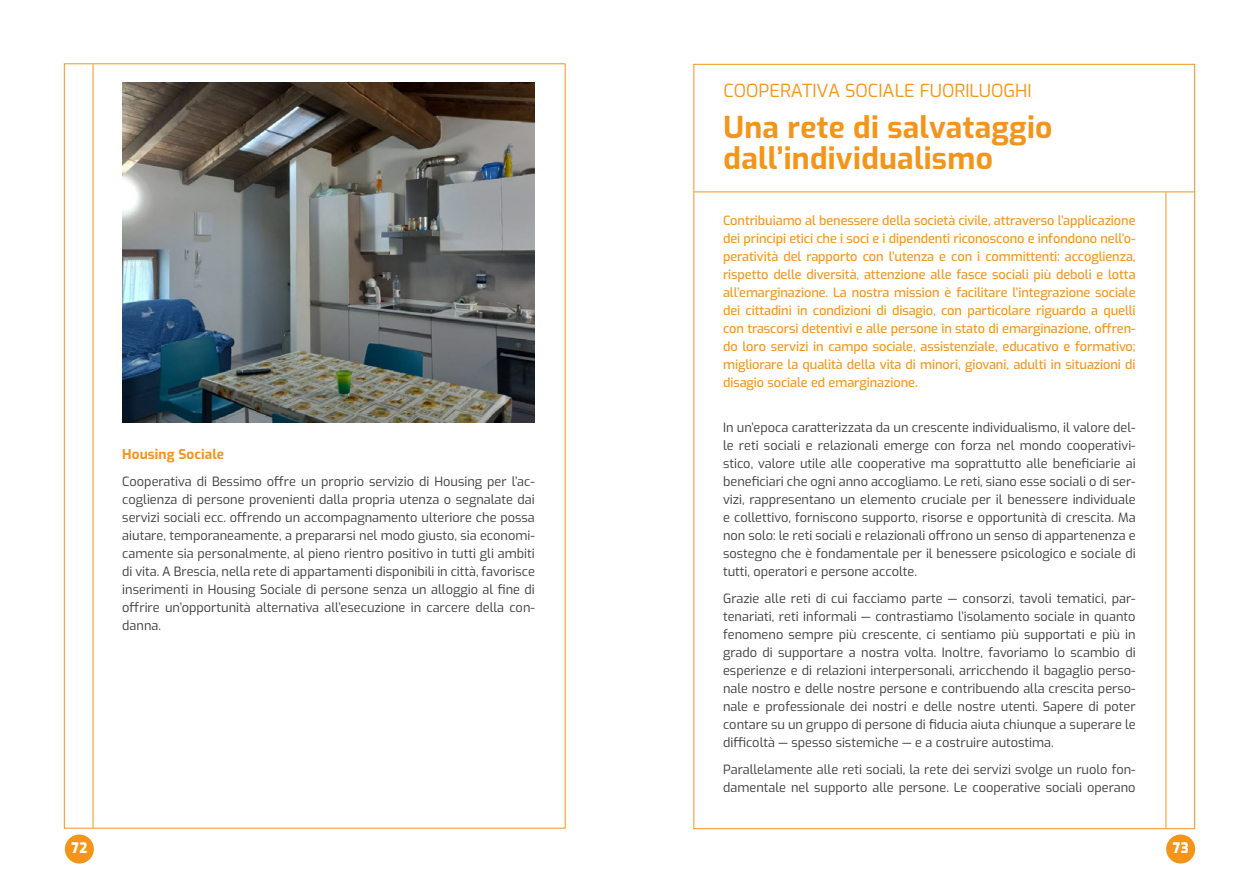
<style>
.page{position:relative;width:1259px;height:893px;background:#fff}
.page>*{position:absolute;margin:0;border:0;box-sizing:border-box;transform-origin:0 0}
.t1{font:700 30px/31.5px "Exo";letter-spacing:.01em;color:#f4951b}
.t2{font:18px "Exo";color:#f4951b}
.t3{font:800 14.4px "Exo";color:#fff;scale:.93 1}
.t4{font:700 13.5px "Exo";letter-spacing:.01em;color:#f4951b}
.t5{font:12.75px/18px "Exo";color:#3c3c3b;text-align:justify}
.t6{font:500 12.75px/18px "Exo";letter-spacing:-.005em;color:#f4951b;text-align:justify}
</style>
<div class="page">
<hr style="left:93px;top:64px;width:1px;height:764px;background:#f4951b">
<div style="left:65px;top:834px;width:29px;height:29px;background:#f4951b;border-radius:50%"></div>
<div style="left:693px;top:64px;width:502px;height:765px;background:#fff;border:1px solid #f4951b"></div>
<hr style="left:694px;top:192px;width:500px;height:1px;background:#f4951b">
<hr style="left:1165px;top:192px;width:1px;height:637px;background:#f4951b">
<div style="left:1166px;top:834px;width:29px;height:29px;background:#f4951b;border-radius:50%"></div>
<img style="left:122px;top:82px;width:413px;height:341px">
<h2 class="t2" style="left:723px;top:77px;width:309px">COOPERATIVA SOCIALE FUORILUOGHI</h2>
<p class="t4" style="left:122px;top:444px;width:103px">Housing Sociale</p>
<p class="t5" style="left:122px;top:472px;width:414px">Cooperativa di Bessimo offre un proprio servizio di Housing per l’ac&shy;coglienza di persone provenienti dalla propria utenza o segnalate dai servizi sociali ecc. offrendo un accompagnamento ulteriore che possa aiutare, temporaneamente, a prepararsi nel modo giusto, sia economi&shy;camente sia personalmente, al pieno rientro positivo in tutti gli ambiti di vita. A Brescia, nella rete di appartamenti disponibili in città, favorisce inserimenti in Housing Sociale di persone senza un alloggio al fine di offrire un’opportunità alternativa all’esecuzione in carcere della con&shy;danna.</p>
<h1 class="t1" style="left:723px;top:109px;width:330px">Una rete di salvataggio dall’individualismo</h1>
<p class="t6" style="left:723px;top:211px;width:414px">Contribuiamo al benessere della società civile, attraverso l’applicazione dei principi etici che i soci e i dipendenti riconoscono e infondono nell’o&shy;peratività del rapporto con l’utenza e con i committenti: accoglienza, rispetto delle diversità, attenzione alle fasce sociali più deboli e lotta all’emarginazione. La nostra mission è facilitare l’integrazione sociale dei cittadini in condizioni di disagio, con particolare riguardo a quelli con trascorsi detentivi e alle persone in stato di emarginazione, offren&shy;do loro servizi in campo sociale, assistenziale, educativo e formativo; migliorare la qualità della vita di minori, giovani, adulti in situazioni di disagio sociale ed emarginazione.</p>
<p class="t5" style="left:723px;top:418px;width:414px">In un’epoca caratterizzata da un crescente individualismo, il valore del&shy;le reti sociali e relazionali emerge con forza nel mondo cooperativi&shy;stico, valore utile alle cooperative ma soprattutto alle beneficiarie ai beneficiari che ogni anno accogliamo. Le reti, siano esse sociali o di ser&shy;vizi, rappresentano un elemento cruciale per il benessere individuale e collettivo, forniscono supporto, risorse e opportunità di crescita. Ma non solo: le reti sociali e relazionali offrono un senso di appartenenza e sostegno che è fondamentale per il benessere psicologico e sociale di tutti, operatori e persone accolte.</p>
<p class="t5" style="left:723px;top:589px;width:414px">Grazie alle reti di cui facciamo parte — consorzi, tavoli tematici, par&shy;tenariati, reti informali — contrastiamo l’isolamento sociale in quanto fenomeno sempre più crescente, ci sentiamo più supportati e più in grado di supportare a nostra volta. Inoltre, favoriamo lo scambio di esperienze e di relazioni interpersonali, arricchendo il bagaglio perso&shy;nale nostro e delle nostre persone e contribuendo alla crescita perso&shy;nale e professionale dei nostri e delle nostre utenti. Sapere di poter contare su un gruppo di persone di fiducia aiuta chiunque a superare le difficoltà — spesso sistemiche — e a costruire autostima.</p>
<p class="t5" style="left:723px;top:760px;width:414px">Parallelamente alle reti sociali, la rete dei servizi svolge un ruolo fon&shy;damentale nel supporto alle persone. Le cooperative sociali operano</p>
<p class="t3" style="left:72px;top:837px;width:18px">72</p>
<p class="t3" style="left:1172px;top:837px;width:18px">73</p>
</div>
